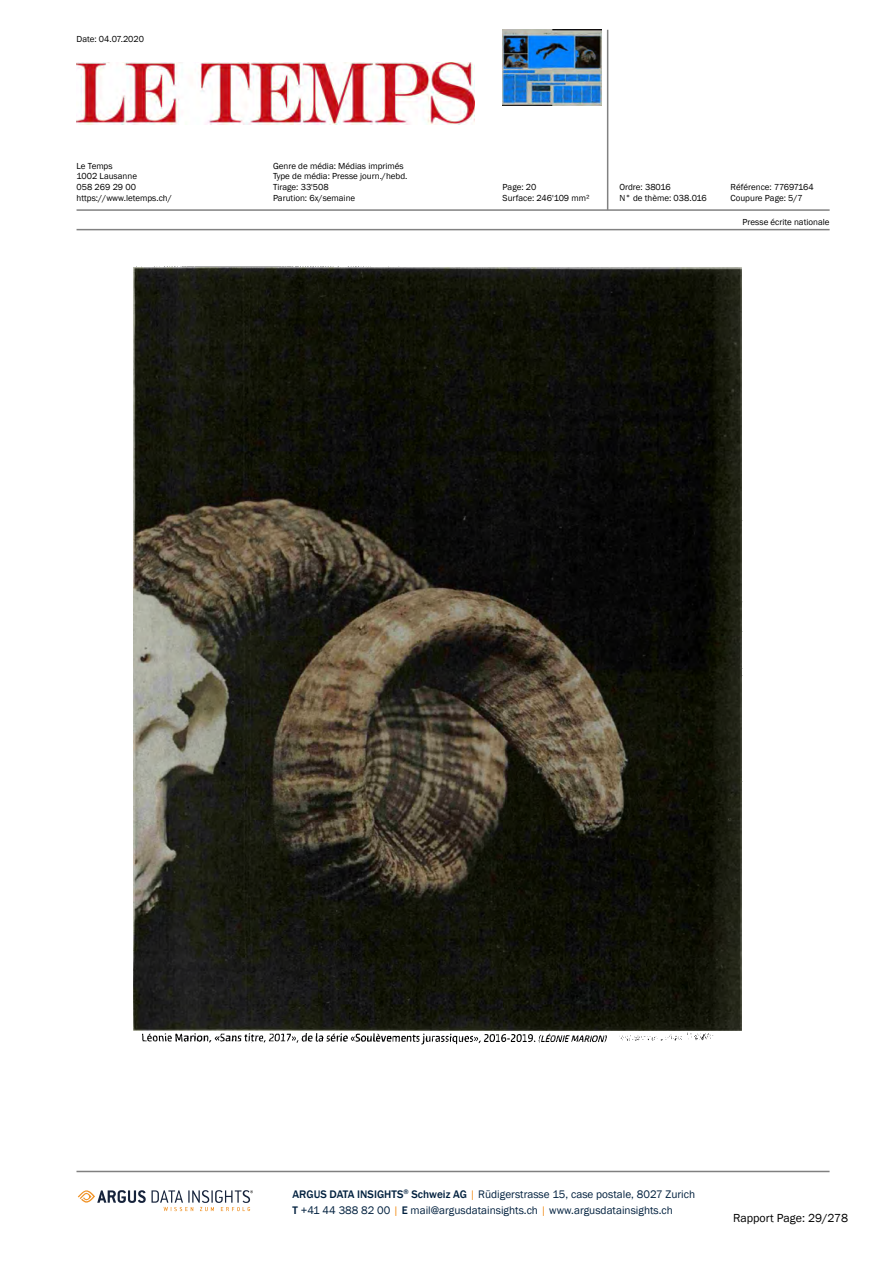
<style>
.page{position:relative;width:893px;height:1263px;background:#fff}
.page>*{position:absolute;margin:0;border:0;box-sizing:border-box;transform-origin:0 0}
.t1{font:12px "Franklin Gothic";color:#000}
.t2{font:11.25px/16.5px "Franklin Gothic";color:#00203e}
.t3{font:9px/10.6px "Franklin Gothic";color:#000}
.s1{font-weight:500}
.s2{color:#f39325}
</style>
<div class="page">
<hr style="left:77px;top:209px;width:753px;height:2px;background:#818181">
<hr style="left:607px;top:30px;width:1px;height:180px;background:#818181">
<img style="left:77px;top:62px;width:397px;height:63px">
<img style="left:503px;top:30px;width:99px;height:75px">
<hr style="left:76px;top:1171px;width:754px;height:1px;background:#808080">
<svg style="left:78px;top:1190px;width:68px;height:13px"></svg>
<svg style="left:152px;top:1190px;width:101px;height:21px"></svg>
<img style="left:133px;top:266px;width:610px;height:779px">
<img style="left:134px;top:267px;width:607px;height:764px">
<hr style="left:77px;top:229px;width:753px;height:1px;background:#818181">
<p class="t3" style="left:77px;top:34px;width:69px">Date: 04.07.2020</p>
<p class="t3" style="left:77px;top:161px;width:97px">Le Temps<br>1002 Lausanne<br>058 269 29 00 https://www.letemps.ch/</p>
<p class="t3" style="left:273px;top:161px;width:136px">Genre de média: Médias imprimés<br>Type de média: Presse journ./hebd.<br>Tirage: 33'508<br>Parution: 6x/semaine</p>
<p class="t3" style="left:503px;top:182px;width:35px">Page: 20</p>
<p class="t3" style="left:620px;top:182px;width:53px">Ordre: 38016</p>
<p class="t3" style="left:503px;top:193px;width:88px">Surface: 246'109 mm²</p>
<p class="t3" style="left:620px;top:193px;width:89px">N° de thème: 038.016</p>
<p class="t3" style="left:730px;top:182px;width:85px">Référence: 77697164</p>
<p class="t3" style="left:730px;top:193px;width:74px">Coupure Page: 5/7</p>
<p class="t3" style="left:743px;top:218px;width:89px">Presse écrite nationale</p>
<p class="t2" style="left:292px;top:1186px;width:404px"><span class="s1">ARGUS DATA INSIGHTS</span><sup>®</sup> <span class="s1">Schweiz AG</span> <span class="s2">|</span> Rüdigerstrasse 15, case postale, 8027 Zurich<br><span class="s1">T</span> +41 44 388 82 00 <span class="s2">|</span> <span class="s1">E</span> mail@argusdatainsights.ch <span class="s2">|</span> www.argusdatainsights.ch</p>
<h1 class="t1" style="left:733px;top:1213px;width:117px">Rapport Page: 29/278</h1>
</div>
